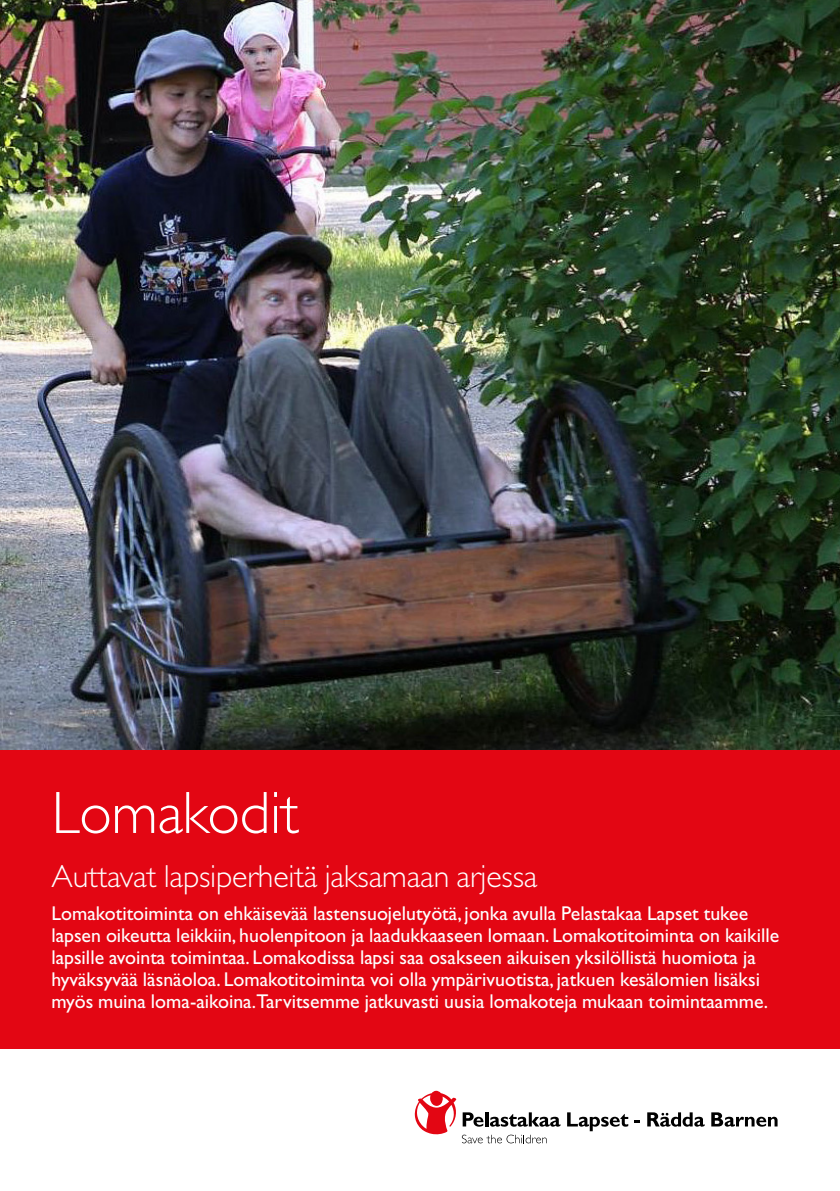
<style>
.page{position:relative;width:840px;height:1191px;background:#fff}
.page>*{position:absolute;margin:0;border:0;box-sizing:border-box;transform-origin:0 0}
.t1{font:300 60px "Gill Sans";letter-spacing:-.005em;color:#fff}
.t2{font:300 32px "Gill Sans";letter-spacing:-.005em;color:#fff}
.t3{font:20px/22px "Gill Sans";color:#fff}
</style>
<div class="page">
<img style="left:0;top:0;width:839px;height:750px">
<div style="left:0;top:750px;width:839px;height:299px;background:#e30613"></div>
<svg style="left:567px;top:1112px;width:61px;height:19px"></svg>
<svg style="left:634px;top:1120px;width:5px;height:3px"></svg>
<svg style="left:647px;top:1112px;width:57px;height:14px"></svg>
<svg style="left:711px;top:1112px;width:66px;height:14px"></svg>
<svg style="left:414px;top:1090px;width:146px;height:53px"></svg>
<h1 class="t1" style="left:51px;top:779px;width:249px">Lomakodit</h1>
<h2 class="t2" style="left:51px;top:858px;width:487px">Auttavat lapsiperheitä jaksamaan arjessa</h2>
<p class="t3" style="left:51px;top:902px;width:729px">Lomakotitoiminta on ehkäisevää lastensuojelutyötä, jonka avulla Pelastakaa Lapset tukee lapsen oikeutta leikkiin, huolenpitoon ja laadukkaaseen lomaan. Lomakotitoiminta on kaikille lapsille avointa toimintaa. Lomakodissa lapsi saa osakseen aikuisen yksilöllistä huomiota ja hyväksyvää läsnäoloa. Lomakotitoiminta voi olla ympärivuotista, jatkuen kesälomien lisäksi myös muina loma-aikoina.Tarvitsemme jatkuvasti uusia lomakoteja mukaan toimintaamme.</p>
</div>
